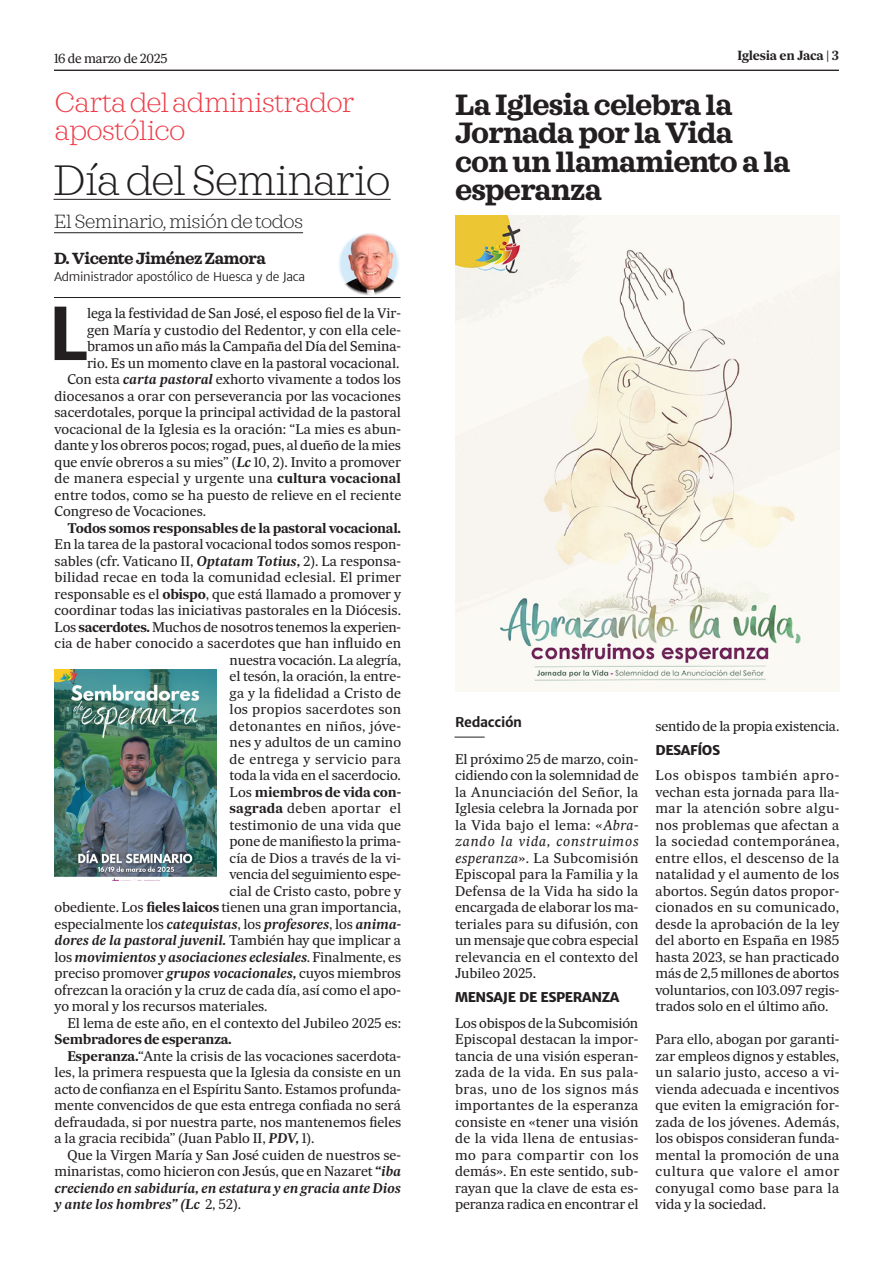
<style>
.page{position:relative;width:893px;height:1263px;background:#fff}
.page>*{position:absolute;margin:0;border:0;box-sizing:border-box;transform-origin:0 0}
.parrafo_con_letra_capitular{font:700 71.85px "Merriweather Sans";color:#231f20;scale:1.05 1}
.t1{font:200 43.5px "Sagona";letter-spacing:-.025em;color:#231f20}
.t2{font:700 30px/28.5px "Sagona";letter-spacing:-.025em;color:#231f20}
.t3{font:200 28.5px/28.5px "Sagona";letter-spacing:-.025em;color:#ee3d49}
.t4{font:200 19.5px "Sagona";letter-spacing:-.025em;color:#231f20}
.t5{font:700 16.5px "Sagona";letter-spacing:-.025em;color:#231f20}
.parrafo_comun{font:13.5px/16.5px "Sueca Tx";letter-spacing:-.005em;color:#231f20;text-align:justify}
.parrafo_con_letra_capitular-2{font:13.5px/16.5px "Sueca Tx";letter-spacing:-.005em;color:#231f20;text-align:justify}
.parrafo_comun-2{font:italic 600 13.5px "Sueca Tx";letter-spacing:-.01em;color:#231f20}
.parrafo_comun-3{font:700 13.5px "Sueca Tx";letter-spacing:-.025em;color:#231f20}
.parrafo_comun-4{font:13.5px "Sueca Tx";letter-spacing:.015em;color:#231f20}
.parrafo_comun-5{font:13.5px "Sueca Tx";letter-spacing:.02em;color:#231f20}
.parrafo_comun-6{font:13.5px "Sueca Tx";letter-spacing:.025em;color:#231f20}
.parrafo_comun-7{font:800 13.5px "Merriweather Sans";letter-spacing:-.03em;color:#231f20}
.Entradilla{font:700 13.5px "Merriweather Sans";letter-spacing:-.025em;color:#231f20}
.t6{font:12.75px "Sueca Tx";letter-spacing:-.02em;color:#231f20}
.t7{font:700 12.75px "Sueca Tx";letter-spacing:-.02em;color:#231f20}
.t8{font:300 12px "Merriweather Sans";letter-spacing:-.025em;color:#231f20}
.s1{font-weight:600;font-style:italic}
.s2{font-weight:700}
.s3{font-weight:400}
.s4{font-weight:400;font-style:normal}
.s5{font-style:italic}
</style>
<div class="page">
<hr style="left:54px;top:70px;width:785px;height:1px;background:#231f20">
<hr style="left:54px;top:199px;width:337px;height:1px;background:#231f20">
<img style="left:337px;top:232px;width:63px;height:64px;border-radius:32px">
<hr style="left:54px;top:297px;width:347px;height:1px;background:#231f20">
<hr style="left:54px;top:232px;width:249px;height:1px;background:#231f20">
<img style="left:54px;top:670px;width:163px;height:210px">
<hr style="left:454px;top:737px;width:31px;height:1px;background:#231f20">
<img style="left:455px;top:216px;width:384px;height:476px">
<p class="t6" style="left:54px;top:50px;width:115px">16 de marzo de 2025</p>
<p class="t7" style="left:737px;top:47px;width:103px">Iglesia en Jaca | 3</p>
<p class="t3" style="left:55px;top:88px;width:302px">Carta del administrador apostólico</p>
<p class="t1" style="left:54px;top:155px;width:339px">Día del Seminario</p>
<p class="t4" style="left:54px;top:210px;width:251px">El Seminario, misión de todos</p>
<p class="t5" style="left:54px;top:248px;width:213px">D. Vicente Jiménez Zamora</p>
<p class="t8" style="left:54px;top:269px;width:253px">Administrador apostólico de Huesca y de Jaca</p>
<p class="parrafo_con_letra_capitular" style="left:48px;top:287px;width:41px">L</p>
<p class="parrafo_con_letra_capitular-2" style="left:87px;top:305px;width:316px">lega la festividad de San José, el esposo fiel de la Vir&shy;gen María y custodio del Redentor, y con ella cele&shy;bramos un año más la Campaña del Día del Semina&shy;rio. Es un momento clave en la pastoral vocacional.</p>
<p class="parrafo_comun" style="left:55px;top:371px;width:348px;text-indent:13px">Con esta <span class="s1">carta pastoral</span> exhorto vivamente a todos los diocesanos a orar con perseverancia por las vocaciones sacerdotales, porque la principal actividad de la pastoral vocacional de la Iglesia es la oración: “La mies es abun&shy;dante y los obreros pocos; rogad, pues, al dueño de la mies que envíe obreros a su mies” (<span class="s1">Lc</span> 10, 2). Invito a promover de manera especial y urgente una <span class="s2">cultura vocacional </span>entre todos, como se ha puesto de relieve en el reciente Congreso de Vocaciones.</p>
<p class="parrafo_comun-3" style="left:67px;top:519px;width:335px">Todos somos responsables de la pastoral vocacional.</p>
<p class="parrafo_comun" style="left:55px;top:536px;width:348px">En la tarea de la pastoral vocacional todos somos respon-</p>
<p class="parrafo_comun" style="left:55px;top:552px;width:348px">sables (cfr. Vaticano II, <span class="s1">Optatam Totius,</span> 2). La responsa-</p>
<p class="parrafo_comun-4" style="left:55px;top:569px;width:348px">bilidad recae en toda la comunidad eclesial. El primer</p>
<p class="parrafo_comun" style="left:55px;top:585px;width:348px">responsable es el <span class="s2">obispo</span>, que está llamado a promover y</p>
<p class="parrafo_comun" style="left:55px;top:602px;width:348px">coordinar todas las iniciativas pastorales en la Diócesis.</p>
<p class="parrafo_comun" style="left:55px;top:618px;width:348px">Los <span class="s2">sacerdotes.</span> Muchos de nosotros tenemos la experien-</p>
<p class="parrafo_comun" style="left:55px;top:635px;width:348px">cia de haber conocido a sacerdotes que han influido en</p>
<p class="parrafo_comun" style="left:230px;top:651px;width:173px">nuestra vocación. La alegría,</p>
<p class="parrafo_comun" style="left:230px;top:668px;width:173px">el tesón, la oración, la entre-</p>
<p class="parrafo_comun" style="left:230px;top:684px;width:173px">ga y la fidelidad a Cristo de</p>
<p class="parrafo_comun-5" style="left:230px;top:701px;width:173px">los propios sacerdotes son</p>
<p class="parrafo_comun-5" style="left:230px;top:717px;width:173px">detonantes en niños, jóve-</p>
<p class="parrafo_comun" style="left:230px;top:734px;width:173px">nes y adultos de un camino</p>
<p class="parrafo_comun-6" style="left:230px;top:750px;width:173px">de entrega y servicio para</p>
<p class="parrafo_comun" style="left:230px;top:767px;width:173px">toda la vida en el sacerdocio.</p>
<p class="parrafo_comun-3" style="left:230px;top:783px;width:173px"><span class="s3">Los</span> miembros de vida con-</p>
<p class="parrafo_comun-6" style="left:230px;top:800px;width:173px"><span class="s2">sagrada</span> deben aportar el</p>
<p class="parrafo_comun" style="left:230px;top:816px;width:173px">testimonio de una vida que</p>
<p class="parrafo_comun" style="left:230px;top:833px;width:173px">pone de manifiesto la prima-</p>
<p class="parrafo_comun" style="left:230px;top:849px;width:173px">cía de Dios a través de la vi-</p>
<p class="parrafo_comun" style="left:230px;top:866px;width:173px">vencia del seguimiento espe-</p>
<p class="parrafo_comun" style="left:230px;top:882px;width:173px">cial de Cristo casto, pobre y</p>
<p class="parrafo_comun" style="left:55px;top:899px;width:348px">obediente. Los <span class="s2">fieles laicos</span> tienen una gran importancia,</p>
<p class="parrafo_comun-2" style="left:55px;top:915px;width:348px"><span class="s4">especialmente los</span> catequistas<span class="s4">, los</span> profesores<span class="s4">, los</span> anima-</p>
<p class="parrafo_comun-2" style="left:55px;top:932px;width:348px">dores de la pastoral juvenil. <span class="s4">También hay que implicar a</span></p>
<p class="parrafo_comun-2" style="left:55px;top:948px;width:348px"><span class="s4">los</span> movimientos y asociaciones eclesiales<span class="s4">. Finalmente, es</span></p>
<p class="parrafo_comun" style="left:55px;top:965px;width:348px">preciso promover <span class="s1">grupos vocacionales,</span> cuyos miembros</p>
<p class="parrafo_comun" style="left:55px;top:981px;width:348px">ofrezcan la oración y la cruz de cada día, así como el apo-</p>
<p class="parrafo_comun" style="left:55px;top:998px;width:215px">yo moral y los recursos materiales.</p>
<p class="parrafo_comun" style="left:55px;top:1014px;width:348px;text-indent:13px">El lema de este año, en el contexto del Jubileo 2025 es:<br><span class="s2">Sembradores de esperanza.</span></p>
<p class="parrafo_comun" style="left:55px;top:1047px;width:348px;text-indent:13px"><span class="s2">Esperanza.</span>“Ante la crisis de las vocaciones sacerdota&shy;les, la primera respuesta que la Iglesia da consiste en un acto de confianza en el Espíritu Santo. Estamos profunda&shy;mente convencidos de que esta entrega confiada no será defraudada, si por nuestra parte, nos mantenemos fieles a la gracia recibida” (Juan Pablo II, <span class="s1">PDV,</span> 1).</p>
<p class="parrafo_comun" style="left:55px;top:1146px;width:348px;text-indent:13px">Que la Virgen María y San José cuiden de nuestros se&shy;minaristas, como hicieron con Jesús, que en Nazaret <span class="s1">“iba creciendo en sabiduría, en estatura y en gracia ante Dios y ante los hombres” (Lc</span> 2, 52).</p>
<p class="t2" style="left:455px;top:90px;width:337px">La Iglesia celebra la<br>Jornada por la Vida con un llamamiento a la esperanza</p>
<p class="Entradilla" style="left:455px;top:714px;width:69px">Redacción</p>
<p class="parrafo_comun" style="left:455px;top:750px;width:185px">El próximo 25 de marzo, coin&shy;cidiendo con la solemnidad de la Anunciación del Señor, la Iglesia celebra la Jornada por la Vida bajo el lema: «<span class="s5">Abra&shy;zando la vida, construimos esperanza</span>». La Subcomisión Episcopal para la Familia y la Defensa de la Vida ha sido la encargada de elaborar los ma&shy;teriales para su difusión, con un mensaje que cobra especial relevancia en el contexto del Jubileo 2025.</p>
<p class="parrafo_comun-7" style="left:455px;top:988px;width:166px">MENSAJE DE ESPERANZA</p>
<p class="parrafo_comun" style="left:455px;top:1014px;width:185px">Los obispos de la Subcomisión Episcopal destacan la impor&shy;tancia de una visión esperan&shy;zada de la vida. En sus pala&shy;bras, uno de los signos más importantes de la esperanza consiste en «tener una visión de la vida llena de entusias&shy;mo para compartir con los demás». En este sentido, sub&shy;rayan que la clave de esta es&shy;peranza radica en encontrar el</p>
<p class="parrafo_comun" style="left:655px;top:717px;width:185px">sentido de la propia existencia.</p>
<p class="parrafo_comun-7" style="left:655px;top:741px;width:66px">DESAFÍOS</p>
<p class="parrafo_comun" style="left:655px;top:767px;width:185px">Los obispos también apro&shy;vechan esta jornada para lla&shy;mar la atención sobre algu&shy;nos problemas que afectan a la sociedad contemporánea, entre ellos, el descenso de la natalidad y el aumento de los abortos. Según datos propor&shy;cionados en su comunicado, desde la aprobación de la ley del aborto en España en 1985 hasta 2023, se han practicado más de 2,5 millones de abortos voluntarios, con 103.097 regis&shy;trados solo en el último año.</p>
<p class="parrafo_comun" style="left:655px;top:1031px;width:185px">Para ello, abogan por garanti&shy;zar empleos dignos y estables, un salario justo, acceso a vi&shy;vienda adecuada e incentivos que eviten la emigración for&shy;zada de los jóvenes. Además, los obispos consideran funda&shy;mental la promoción de una cultura que valore el amor conyugal como base para la vida y la sociedad.</p>
</div>
